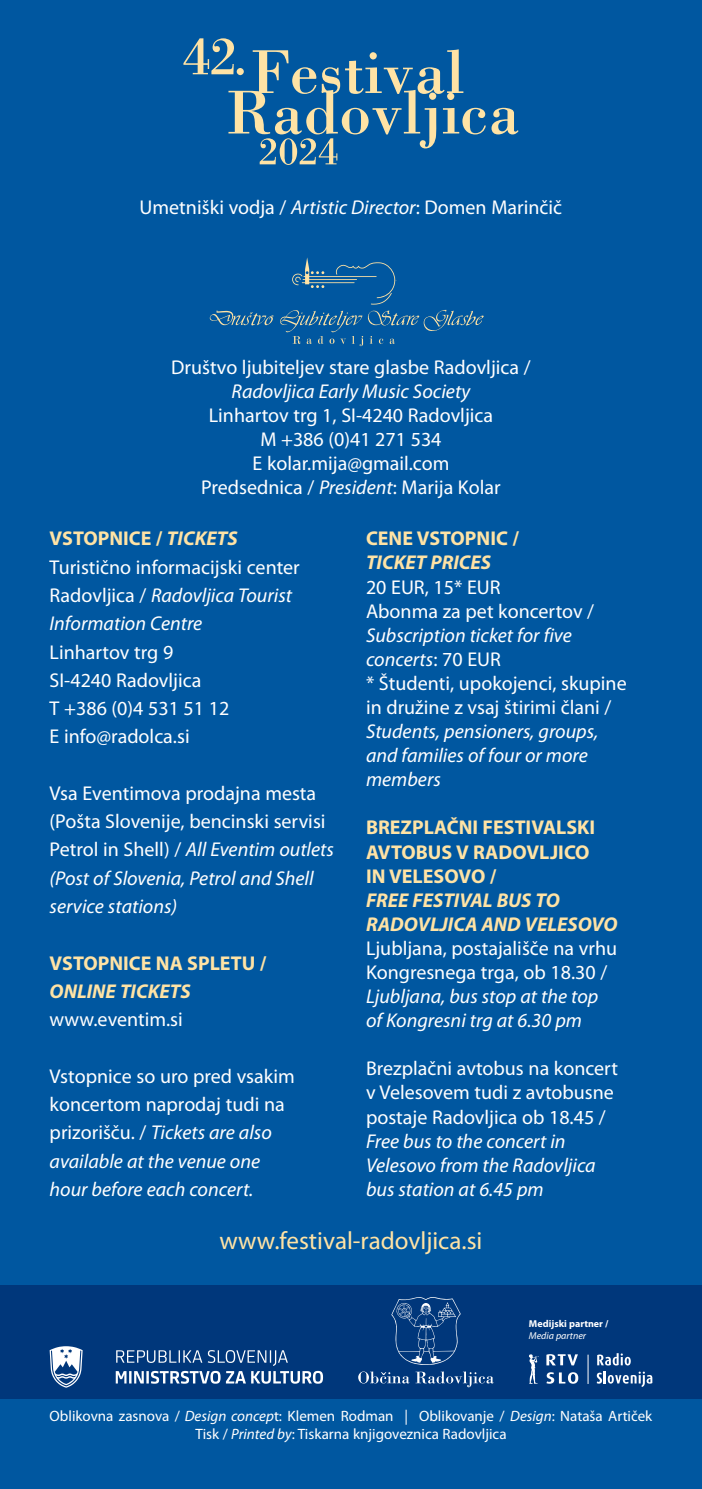
<style>
.page{position:relative;width:702px;height:1489px;background:#fff}
.page>*{position:absolute;margin:0;border:0;box-sizing:border-box;transform-origin:0 0}
.t1{font:25px "Myriad Pro";color:#ffe3a5}
.t2{font:20px/28.2px "Myriad Pro";color:#fff}
.t3{font:italic 20px/24px "Myriad Pro";color:#fff}
.t4{font:700 20px/24px "Myriad Pro";color:#ffe3a5}
.t5{font:italic 700 20px/24px "Myriad Pro";color:#ffe3a5}
.t6{font:15px/18px "Myriad Pro";color:#fff;text-align:center}
.t7{font:700 10px "Myriad Pro";color:#fff}
.t8{font:italic 10px "Myriad Pro";color:#fff}
.s1{font-style:italic}
.s2{font-weight:700;color:#ffe3a5}
.s3{font-weight:700;font-style:italic;color:#ffe3a5}
</style>
<div class="page">
<div style="left:0;top:0;width:702px;height:1488px;background:#0057a0"></div>
<svg style="left:210px;top:257px;width:273px;height:89px"></svg>
<div style="left:0;top:1285px;width:702px;height:113px;background:#00377b"></div>
<svg style="left:116px;top:1350px;width:207px;height:33px"></svg>
<svg style="left:50px;top:1346px;width:33px;height:41px"></svg>
<svg style="left:546px;top:1354px;width:32px;height:11px"></svg>
<svg style="left:546px;top:1372px;width:32px;height:11px"></svg>
<svg style="left:529px;top:1354px;width:10px;height:29px"></svg>
<svg style="left:587px;top:1354px;width:1px;height:29px"></svg>
<svg style="left:596px;top:1371px;width:56px;height:15px"></svg>
<svg style="left:597px;top:1353px;width:33px;height:12px"></svg>
<svg style="left:358px;top:1371px;width:135px;height:16px"></svg>
<svg style="left:391px;top:1297px;width:69px;height:67px"></svg>
<svg style="left:183px;top:38px;width:335px;height:127px"></svg>
<p class="t2" style="left:140px;top:194px;width:424px">Umetniški vodja / <span class="s1">Artistic Director</span>: Domen Marinčič</p>
<p class="t2" style="left:171px;top:353px;width:361px">Društvo ljubiteljev stare glasbe Radovljica /</p>
<p class="t3" style="left:232px;top:378px;width:240px">Radovljica Early Music Society</p>
<p class="t2" style="left:201px;top:403px;width:301px;line-height:24px;text-align:center">Linhartov trg 1, SI-4240 Radovljica<br>M +386 (0)41 271 534<br>E kolar.mija@gmail.com<br>Predsednica / <span class="s1">President</span>: Marija Kolar</p>
<p class="t2" style="left:50px;top:525px;width:251px"><span class="s2">VSTOPNICE /</span> <span class="s3">TICKETS<br></span>Turistično informacijski center<br>Radovljica / <span class="s1">Radovljica Tourist<br>Information Centre</span></p>
<p class="t2" style="left:50px;top:638px;width:181px">Linhartov trg 9<br>SI-4240 Radovljica<br>T +386 (0)4 531 51 12<br>E info@radolca.si</p>
<p class="t2" style="left:50px;top:779px;width:286px">Vsa Eventimova prodajna mesta (Pošta Slovenije, bencinski servisi<br>Petrol in Shell) / <span class="s1">All Eventim outlets (Post of Slovenia, Petrol and Shell service stations)</span></p>
<p class="t4" style="left:50px;top:950px;width:218px">VSTOPNICE NA SPLETU /</p>
<p class="t5" style="left:50px;top:978px;width:143px">ONLINE TICKETS</p>
<p class="t2" style="left:50px;top:1005px;width:135px">www.eventim.si</p>
<p class="t2" style="left:50px;top:1062px;width:247px">Vstopnice so uro pred vsakim koncertom naprodaj tudi na prizorišču. / <span class="s1">Tickets are also available at the venue one hour before each concert.</span></p>
<p class="t4" style="left:366px;top:526px;width:154px">CENE VSTOPNIC /</p>
<p class="t5" style="left:366px;top:550px;width:127px">TICKET PRICES</p>
<p class="t2" style="left:366px;top:575px;width:230px;line-height:24px">20 EUR, 15* EUR<br>Abonma za pet koncertov /</p>
<p class="t2" style="left:366px;top:623px;width:262px;line-height:24px"><span class="s1">Subscription ticket for five concerts</span>: 70 EUR<br>* Študenti, upokojenci, skupine in družine z vsaj štirimi člani /</p>
<p class="t3" style="left:366px;top:719px;width:234px">Students, pensioners, groups, and families of four or more members</p>
<p class="t4" style="left:366px;top:815px;width:231px">BREZPLAČNI FESTIVALSKI<br>AVTOBUS V RADOVLJICO<br>IN VELESOVO /</p>
<p class="t5" style="left:366px;top:887px;width:253px">FREE FESTIVAL BUS TO<br>RADOVLJICA AND VELESOVO</p>
<p class="t2" style="left:366px;top:936px;width:253px;line-height:24px">Ljubljana, postajališče na vrhu<br>Kongresnega trga, ob 18.30 /</p>
<p class="t3" style="left:366px;top:984px;width:234px">Ljubljana, bus stop at the top of Kongresni trg at 6.30 pm</p>
<p class="t2" style="left:366px;top:1056px;width:253px;line-height:24px">Brezplačni avtobus na koncert v Velesovem tudi z avtobusne postaje Radovljica ob 18.45 /</p>
<p class="t3" style="left:366px;top:1128px;width:231px">Free bus to the concert in<br>Velesovo from the Radovljica bus station at 6.45 pm</p>
<p class="t1" style="left:219px;top:1226px;width:264px">www.festival-radovljica.si</p>
<p class="t7" style="left:529px;top:1316px;width:81px">Medijski partner /</p>
<p class="t8" style="left:529px;top:1329px;width:59px">Media partner</p>
<p class="t6" style="left:50px;top:1406px;width:604px">Oblikovna zasnova / <span class="s1">Design concep</span>t: Klemen Rodman | Oblikovanje / <span class="s1">Design</span>: Nataša Artiček<br>Tisk / <span class="s1">Printed by</span>: Tiskarna knjigoveznica Radovljica</p>
</div>
